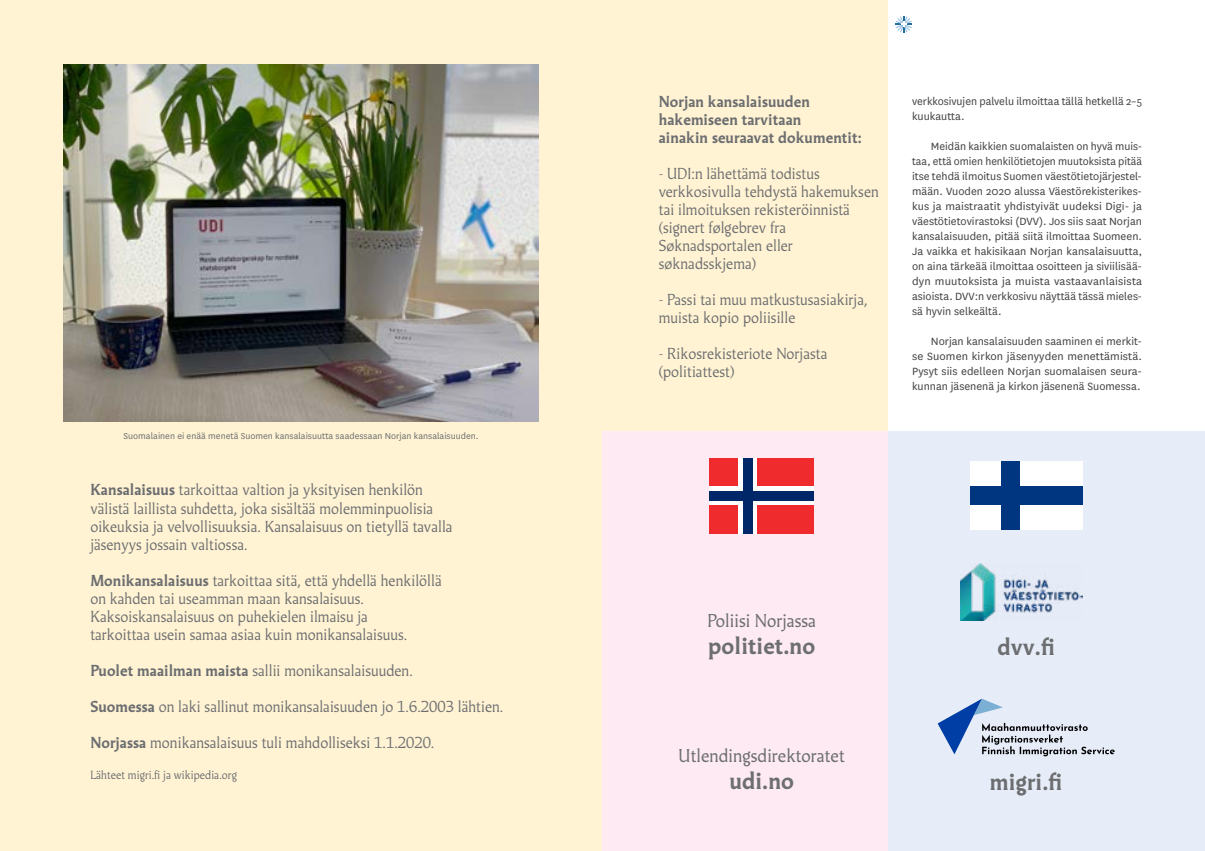
<style>
.page{position:relative;width:1205px;height:851px;background:#fff}
.page>*{position:absolute;margin:0;border:0;box-sizing:border-box;transform-origin:0 0}
.t1{font:700 22.5px "Martti";color:#6d6e71}
.t2{font:17.5px "Martti";color:#6d6e71}
.t3{font:15px/18px "Martti Display";color:#6d6e71}
.t4{font:700 15px/18px "Martti Display";color:#6d6e71}
.t5{font:12.25px/15px "National";color:#414042}
.t6{font:11.25px "Martti Display";color:#6d6e71}
.t7{font:10px "National";color:#6d6e71}
.s1{font-weight:700}
</style>
<div class="page">
<svg style="left:895px;top:16px;width:17px;height:17px"></svg>
<div style="left:887px;top:431px;width:318px;height:419px;background:#e6edf8"></div>
<div style="left:0;top:0;width:888px;height:850px;background:#fff3d3"></div>
<div style="left:602px;top:431px;width:286px;height:419px;background:#fdeaf2"></div>
<img style="left:64px;top:65px;width:475px;height:356px">
<div style="left:970px;top:461px;width:112px;height:69px;background:#fff"></div>
<div style="left:970px;top:486px;width:112px;height:19px;background:#003580"></div>
<div style="left:1001px;top:461px;width:19px;height:69px;background:#003580"></div>
<div style="left:710px;top:458px;width:104px;height:75px;background:#ef2b2d"></div>
<div style="left:738px;top:458px;width:19px;height:75px;background:#fff"></div>
<div style="left:710px;top:486px;width:104px;height:19px;background:#fff"></div>
<div style="left:743px;top:458px;width:9px;height:75px;background:#002868"></div>
<div style="left:710px;top:491px;width:104px;height:9px;background:#002868"></div>
<svg style="left:937px;top:698px;width:178px;height:58px"></svg>
<img style="left:960px;top:563px;width:122px;height:57px">
<p class="t7" style="left:124px;top:429px;width:357px">Suomalainen ei enää menetä Suomen kansalaisuutta saadessaan Norjan kansalaisuuden.</p>
<p class="t3" style="left:90px;top:481px;width:364px"><span class="s1">Kansalaisuus</span> tarkoittaa valtion ja yksityisen henkilön välistä laillista suhdetta, joka sisältää molemminpuolisia oikeuksia ja velvollisuuksia. Kansalaisuus on tietyllä tavalla jäsenyys jossain valtiossa.</p>
<p class="t3" style="left:90px;top:571px;width:353px"><span class="s1">Monikansalaisuus</span> tarkoittaa sitä, että yhdellä henkilöllä on kahden tai useamman maan kansalaisuus.<br>Kaksoiskansalaisuus on puhekielen ilmaisu ja<br>tarkoittaa usein samaa asiaa kuin monikansalaisuus.</p>
<p class="t3" style="left:90px;top:661px;width:324px"><span class="s1">Puolet maailman maista</span> sallii monikansalaisuuden.</p>
<p class="t3" style="left:90px;top:697px;width:414px"><span class="s1">Suomessa</span> on laki sallinut monikansalaisuuden jo 1.6.2003 lähtien.</p>
<p class="t3" style="left:90px;top:733px;width:346px"><span class="s1">Norjassa</span> monikansalaisuus tuli mahdolliseksi 1.1.2020.</p>
<p class="t6" style="left:90px;top:767px;width:148px">Lähteet migri.fi ja wikipedia.org</p>
<p class="t4" style="left:659px;top:93px;width:205px">Norjan kansalaisuuden hakemiseen tarvitaan<br>ainakin seuraavat dokumentit:</p>
<p class="t3" style="left:659px;top:165px;width:222px">- UDI:n lähettämä todistus verkkosivulla tehdystä hakemuksen tai ilmoituksen rekisteröinnistä (signert følgebrev fra<br>Søknadsportalen eller søknadsskjema)</p>
<p class="t3" style="left:659px;top:291px;width:210px">- Passi tai muu matkustusasiakirja, muista kopio poliisille</p>
<p class="t3" style="left:659px;top:345px;width:170px">- Rikosrekisteriote Norjasta (politiattest)</p>
<p class="t5" style="left:912px;top:93px;width:231px">verkkosivujen palvelu ilmoittaa tällä hetkellä 2–5 kuukautta.</p>
<p class="t5" style="left:912px;top:138px;width:232px;text-indent:19px">Meidän kaikkien suomalaisten on hyvä muis&shy;taa, että omien henkilötietojen muutoksista pitää itse tehdä ilmoitus Suomen väestötietojärjestel&shy;mään. Vuoden 2020 alussa Väestörekisterikes&shy;kus ja maistraatit yhdistyivät uudeksi Digi- ja väestötietovirastoksi (DVV). Jos siis saat Norjan kansalaisuuden, pitää siitä ilmoittaa Suomeen.<br>Ja vaikka et hakisikaan Norjan kansalaisuutta, on aina tärkeää ilmoittaa osoitteen ja siviilisää&shy;dyn muutoksista ja muista vastaavanlaisista asioista. DVV:n verkkosivu näyttää tässä mieles&shy;sä hyvin selkeältä.</p>
<p class="t5" style="left:912px;top:333px;width:232px;text-align:justify;text-indent:19px">Norjan kansalaisuuden saaminen ei merkit&shy;se Suomen kirkon jäsenyyden menettämistä.<br>Pysyt siis edelleen Norjan suomalaisen seura&shy;kunnan jäsenenä ja kirkon jäsenenä Suomessa.</p>
<p class="t2" style="left:707px;top:610px;width:110px">Poliisi Norjassa</p>
<h1 class="t1" style="left:708px;top:631px;width:108px">politiet.no</h1>
<p class="t2" style="left:678px;top:745px;width:168px">Utlendingsdirektoratet</p>
<h1 class="t1" style="left:729px;top:766px;width:66px">udi.no</h1>
<h1 class="t1" style="left:997px;top:632px;width:59px">dvv.fi</h1>
<h1 class="t1" style="left:990px;top:767px;width:74px">migri.fi</h1>
</div>
